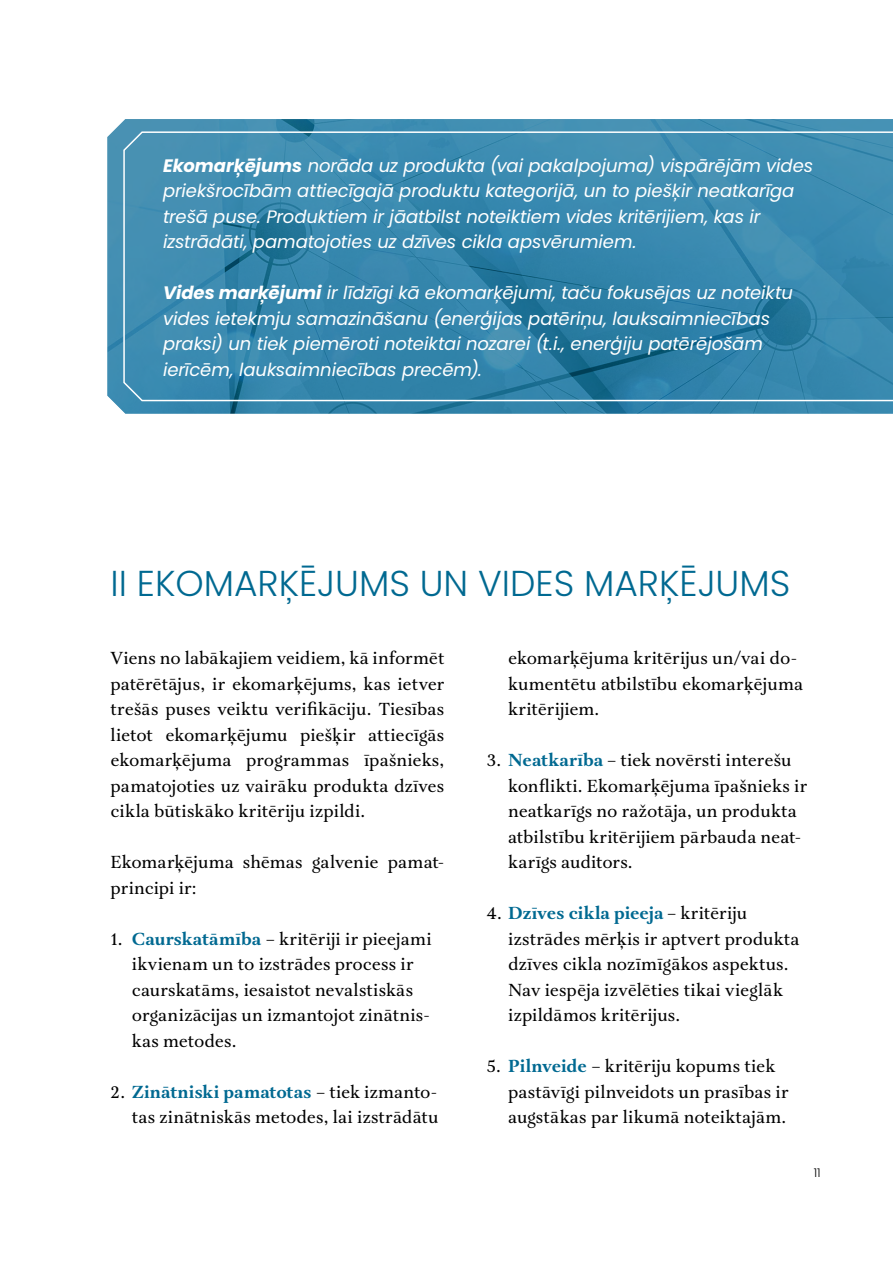
<style>
.page{position:relative;width:893px;height:1263px;background:#fff}
.page>*{position:absolute;margin:0;border:0;box-sizing:border-box;transform-origin:0 0}
.t1{font:300 36px "Poppins";color:#006991}
.t2{font:18px/25.5px "Aria Text G2";letter-spacing:.005em;color:#000}
.t3{font:italic 18px/25.5px "Poppins";letter-spacing:-.005em;color:#fff}
.t4{font:300 12px "Poppins";color:#000}
.s1{font-weight:700}
.s2{font-weight:700;color:#006991}
</style>
<div class="page">
<img style="left:107px;top:119px;width:786px;height:295px">
<svg style="left:123px;top:130px;width:770px;height:272px;background:#3988ad"></svg>
<p class="t3" style="left:163px;top:153px;width:652px"><span class="s1">Ekomarķējums</span> norāda uz produkta (vai pakalpojuma) vispārējām vides priekšrocībām attiecīgajā produktu kategorijā, un to piešķir neatkarīga trešā puse. Produktiem ir jāatbilst noteiktiem vides kritērijiem, kas ir izstrādāti, pamatojoties uz dzīves cikla apsvērumiem.</p>
<p class="t3" style="left:163px;top:280px;width:631px"><span class="s1">Vides marķējumi</span> ir līdzīgi kā ekomarķējumi, taču fokusējas uz noteiktu vides ietekmju samazināšanu (enerģijas patēriņu, lauksaimniecības praksi) un tiek piemēroti noteiktai nozarei (t.i., enerģiju patērējošām ierīcēm, lauksaimniecības precēm).</p>
<h1 class="t1" style="left:111px;top:563px;width:681px">II EKOMARĶĒJUMS UN VIDES MARĶĒJUMS</h1>
<p class="t2" style="left:111px;top:646px;width:335px;text-align:justify">Viens no labākajiem veidiem, kā informēt patērētājus, ir ekomarķējums, kas ietver trešās puses veiktu verifikāciju. Tiesības lietot ekomarķējumu piešķir attiecīgās ekomarķējuma programmas īpašnieks, pamatojoties uz vairāku produkta dzīves cikla būtiskāko kritēriju izpildi.</p>
<p class="t2" style="left:111px;top:850px;width:335px">Ekomarķējuma shēmas galvenie pamat&shy;principi ir:</p>
<p class="t2" style="left:132px;top:927px;width:301px;text-indent:-21px">1. <span class="s2">Caurskatāmība</span> – kritēriji ir pieejami ikvienam un to izstrādes process ir caurskatāms, iesaistot nevalstiskās organizācijas un izmantojot zinātnis&shy;kas metodes.</p>
<p class="t2" style="left:111px;top:1080px;width:330px;text-align:right">2. <span class="s2">Zinātniski pamatotas</span> – tiek izmanto&shy;tas zinātniskās metodes, lai izstrādātu</p>
<p class="t2" style="left:508px;top:646px;width:296px">ekomarķējuma kritērijus un/vai do&shy;kumentētu atbilstību ekomarķējuma kritērijiem.</p>
<p class="t2" style="left:508px;top:748px;width:300px;text-indent:-21px">3. <span class="s2">Neatkarība</span> – tiek novērsti interešu konflikti. Ekomarķējuma īpašnieks ir neatkarīgs no ražotāja, un produkta atbilstību kritērijiem pārbauda neat&shy;karīgs auditors.</p>
<p class="t2" style="left:508px;top:901px;width:293px;text-indent:-21px">4. <span class="s2">Dzīves cikla pieeja</span> – kritēriju izstrādes mērķis ir aptvert produkta dzīves cikla nozīmīgākos aspektus.<br>Nav iespēja izvēlēties tikai vieglāk izpildāmos kritērijus.</p>
<p class="t2" style="left:508px;top:1054px;width:282px;text-indent:-21px">5. <span class="s2">Pilnveide</span> – kritēriju kopums tiek pastāvīgi pilnveidots un prasības ir augstākas par likumā noteiktajām.</p>
<p class="t4" style="left:814px;top:1165px;width:9px">11</p>
</div>
